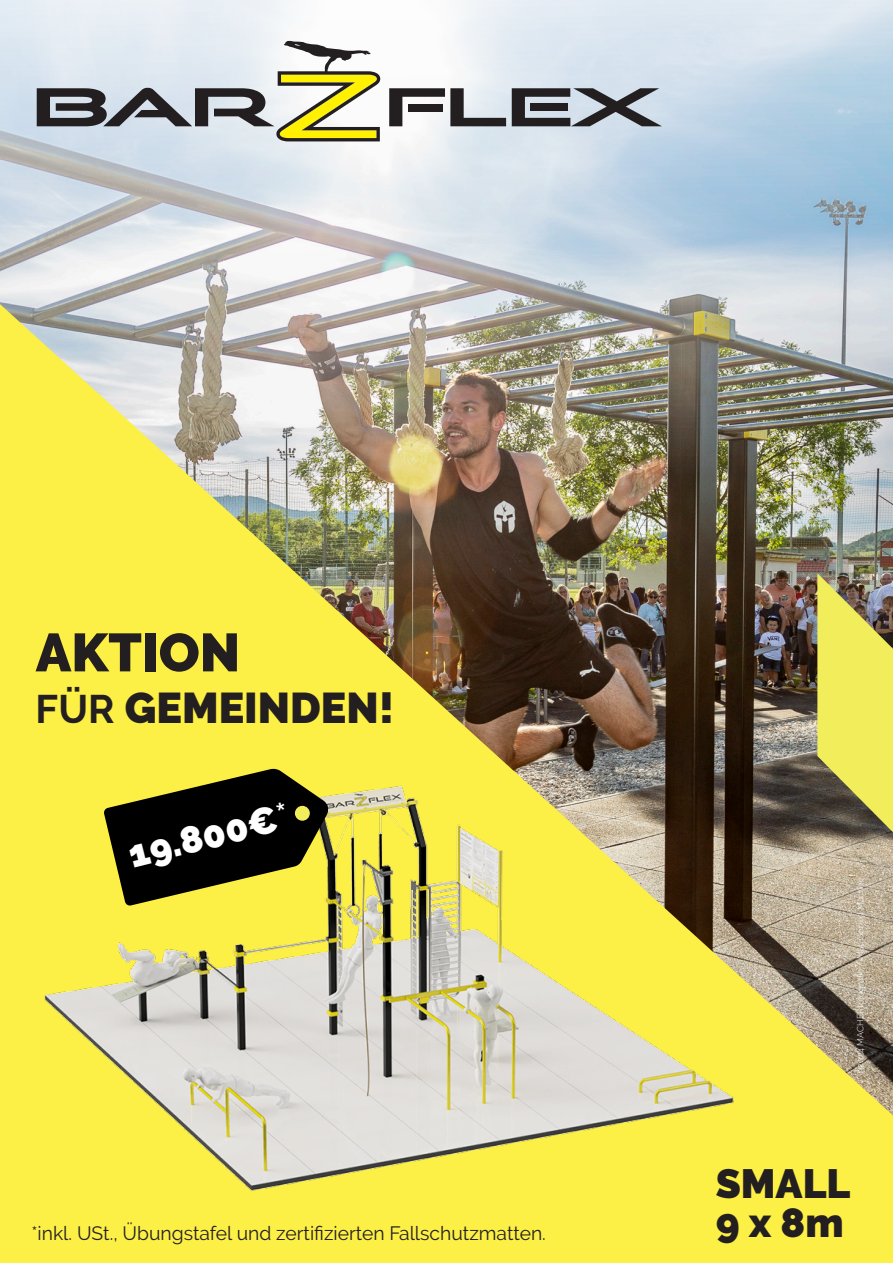
<style>
.page{position:relative;width:893px;height:1263px;background:#fff}
.page>*{position:absolute;margin:0;border:0;box-sizing:border-box;transform-origin:0 0}
.t1{font:900 53.55px "Raleway";color:#231f20}
.t2{font:900 42.9px "Raleway";color:#231f20}
.t3{font:900 40.65px/38.5px "Raleway";color:#231f20}
.t4{font:900 37.8px "Raleway";color:#fff}
.t5{font:19.35px "Raleway";color:#231f20}
.t6{font:300 9px "Raleway";color:#fff}
.s1{font-weight:700;font-size:39.75px}
.s2{font-weight:500;font-size:38.55px}
</style>
<div class="page">
<img style="left:0;top:0;width:893px;height:304px">
<img style="left:0;top:304px;width:893px;height:959px">
<svg style="left:389px;top:88px;width:117px;height:38px"></svg>
<svg style="left:512px;top:88px;width:150px;height:38px;background:#797d84"></svg>
<svg style="left:37px;top:41px;width:343px;height:100px"></svg>
<img style="left:4px;top:763px;width:811px;height:456px">
<svg style="left:817px;top:573px;width:76px;height:259px;background:#c5bf58"></svg>
<div style="left:0;top:1185px;width:85px;height:78px;background:#fcef45"></div>
<svg style="left:103px;top:768px;width:226px;height:138px;background:#585319"></svg>
<div style="left:295px;top:806px;width:15px;height:15px;background:#f2ed5a;border-radius:50%"></div>
<p class="t1" style="left:36px;top:621px;width:206px">AKTION</p>
<p class="t2" style="left:36px;top:683px;width:360px"><span class="s1">FÜR</span> GEMEINDEN!</p>
<p class="t4" style="left:124px;top:834px;width:166px;rotate:-14deg">19.800€<span class="s2">*</span></p>
<p class="t5" style="left:31px;top:1222px;width:516px">*inkl. USt., Übungstafel und zertifizierten Fallschutzmatten.</p>
<p class="t6" style="left:855px;top:1075px;width:197px;rotate:-90deg">©2024 MACHERfotografie / Mst. Gerald Macher</p>
<p class="t3" style="left:716px;top:1165px;width:136px">SMALL<br>9 x 8m</p>
</div>
